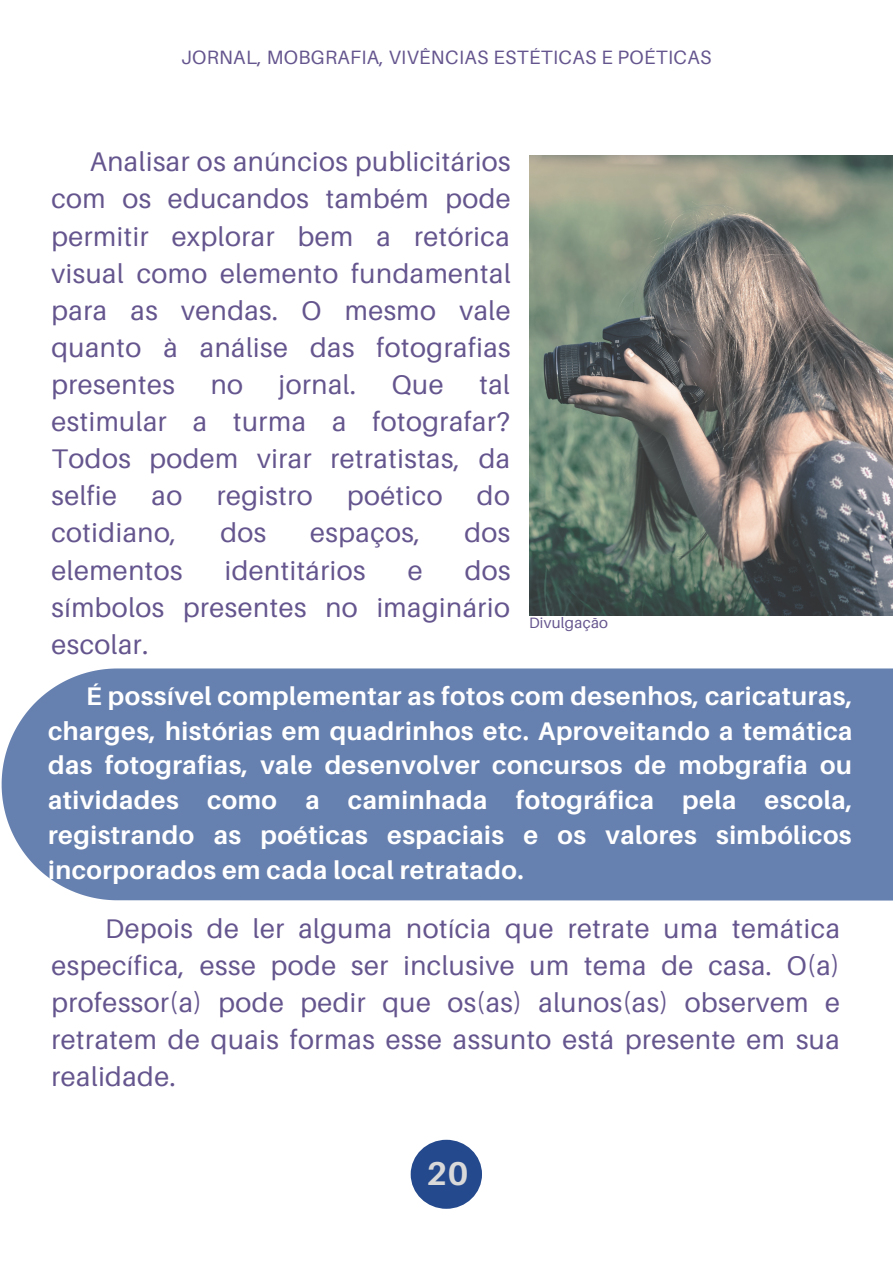
<style>
.page{position:relative;width:893px;height:1264px;background:#fff}
.page>*{position:absolute;margin:0;border:0;box-sizing:border-box;transform-origin:0 0}
.t1{font:700 33px "Aileron";color:#d9d9d9}
.t2{font:27px/37px "Aileron";letter-spacing:.02em;color:#65558e;text-align:justify}
.t3{font:700 25.5px/34.8px "Aileron";letter-spacing:.02em;color:#fff;text-align:justify}
.t4{font:19.35px "Aileron";letter-spacing:.02em;color:#65558e}
.t5{font:15px "Aileron";letter-spacing:.02em;color:#65558e}
</style>
<div class="page">
<div style="left:2px;top:668px;width:890px;height:233px;background:#6680af"></div>
<div style="left:410px;top:1139px;width:72px;height:69px;background:#24498d;border-radius:50%"></div>
<img style="left:529px;top:155px;width:363px;height:460px">
<p class="t4" style="left:181px;top:45px;width:532px">JORNAL, MOBGRAFIA, VIVÊNCIAS ESTÉTICAS E POÉTICAS</p>
<p class="t2" style="left:51px;top:143px;width:460px;text-indent:38px">Analisar os anúncios publicitários com os educandos também pode permitir explorar bem a retórica visual como elemento fundamental para as vendas. O mesmo vale quanto à análise das fotografias presentes</p>
<p class="t2" style="left:51px;top:365px;width:460px;text-indent:428px">tal estimular a turma a fotografar?<br>Todos podem virar retratistas, da selfie</p>
<p class="t2" style="left:211px;top:365px;width:34px">no</p>
<p class="t2" style="left:279px;top:365px;width:79px">jornal.</p>
<p class="t2" style="left:392px;top:365px;width:53px">Que</p>
<p class="t2" style="left:151px;top:477px;width:32px">ao</p>
<p class="t2" style="left:217px;top:477px;width:97px">registro</p>
<p class="t2" style="left:347px;top:477px;width:97px">poético</p>
<p class="t2" style="left:477px;top:477px;width:34px">do</p>
<p class="t2" style="left:51px;top:514px;width:126px">cotidiano,</p>
<p class="t2" style="left:220px;top:514px;width:47px">dos</p>
<p class="t2" style="left:310px;top:514px;width:112px">espaços,</p>
<p class="t2" style="left:464px;top:514px;width:47px">dos</p>
<p class="t2" style="left:51px;top:551px;width:133px">elementos</p>
<p class="t2" style="left:225px;top:551px;width:142px">identitários</p>
<p class="t2" style="left:408px;top:551px;width:16px">e</p>
<p class="t2" style="left:51px;top:551px;width:460px;text-indent:413px">dos símbolos presentes no imaginário escolar.</p>
<p class="t5" style="left:529px;top:614px;width:80px">Divulgação</p>
<p class="t3" style="left:48px;top:677px;width:805px;text-indent:38px">É possível complementar as fotos com desenhos, caricaturas, charges, histórias em quadrinhos etc. Aproveitando a temática das fotografias, vale desenvolver concursos de mobgrafia ou atividades como a caminhada fotográfica pela escola, registrando as poéticas espaciais e os valores simbólicos incorporados em cada local retratado.</p>
<p class="t2" style="left:51px;top:909px;width:790px;text-indent:54px">Depois de ler alguma notícia que retrate uma temática específica, esse pode ser inclusive um tema de casa. O(a) professor(a) pode pedir que os(as) alunos(as) observem e retratem de quais formas esse assunto está presente em sua realidade.</p>
<p class="t1" style="left:426px;top:1152px;width:43px">20</p>
</div>
